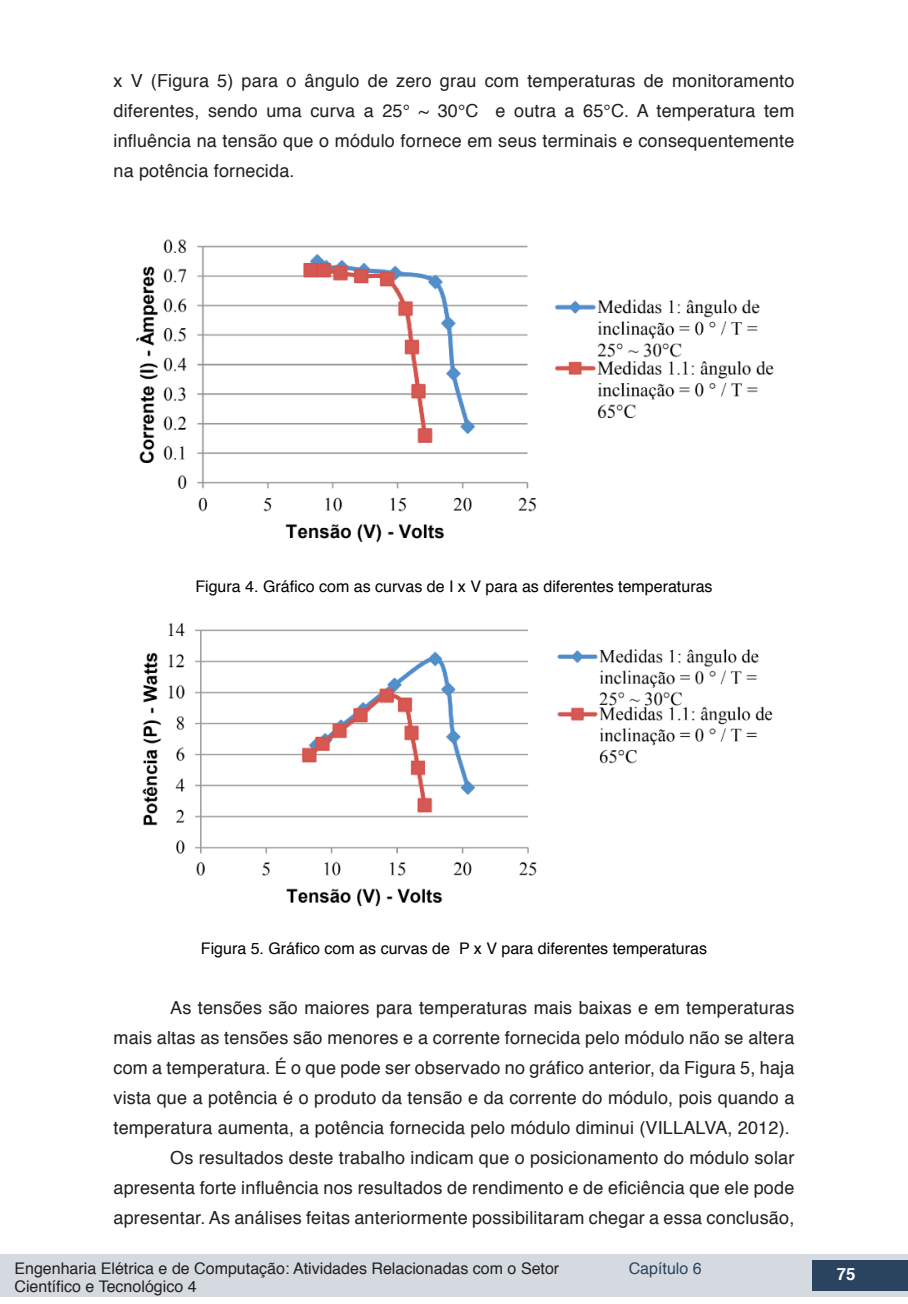
<style>
.page{position:relative;width:908px;height:1304px;background:#fff}
.page>*{position:absolute;margin:0;border:0;box-sizing:border-box;transform-origin:0 0}
.txt{font:18px/30px "Helvetica";letter-spacing:.01em;color:#231f20;text-align:justify}
.t1{font:700 16.8px "Helvetica";color:#fff}
.info_tab_graf_imag{font:16px "Helvetica";color:#000}
.t2{font:16px/18.2px "Helvetica";color:#231f20}
.t3{font:16px "Helvetica";color:#2a435e}
</style>
<div class="page">
<div style="left:0;top:1254px;width:906px;height:43px;background:#d4dadf"></div>
<div style="left:812px;top:1261px;width:95px;height:30px;background:#2a435e"></div>
<img style="left:136px;top:239px;width:638px;height:304px">
<img style="left:142px;top:623px;width:631px;height:284px">
<p class="txt" style="left:113px;top:66px;width:682px">x V (Figura 5) para o ângulo de zero grau com temperaturas de monitoramento diferentes, sendo uma curva a 25° ~ 30°C e outra a 65°C. A temperatura tem influência na tensão que o módulo fornece em seus terminais e consequentemente na potência fornecida.</p>
<p class="info_tab_graf_imag" style="left:195px;top:574px;width:518px">Figura 4. Gráfico com as curvas de I x V para as diferentes temperaturas</p>
<p class="info_tab_graf_imag" style="left:201px;top:936px;width:507px">Figura 5. Gráfico com as curvas de P x V para diferentes temperaturas</p>
<p class="txt" style="left:113px;top:993px;width:682px;text-indent:57px">As tensões são maiores para temperaturas mais baixas e em temperaturas mais altas as tensões são menores e a corrente fornecida pelo módulo não se altera com a temperatura. É o que pode ser observado no gráfico anterior, da Figura 5, haja vista que a potência é o produto da tensão e da corrente do módulo, pois quando a temperatura aumenta, a potência fornecida pelo módulo diminui (VILLALVA, 2012).</p>
<p class="txt" style="left:113px;top:1143px;width:682px;text-indent:57px">Os resultados deste trabalho indicam que o posicionamento do módulo solar apresenta forte influência nos resultados de rendimento e de eficiência que ele pode apresentar. As análises feitas anteriormente possibilitaram chegar a essa conclusão,</p>
<p class="t2" style="left:14px;top:1259px;width:546px">Engenharia Elétrica e de Computação: Atividades Relacionadas com o Setor<br>Científico e Tecnológico 4</p>
<p class="t3" style="left:628px;top:1256px;width:74px">Capítulo 6</p>
<p class="t1" style="left:836px;top:1261px;width:20px">75</p>
</div>
